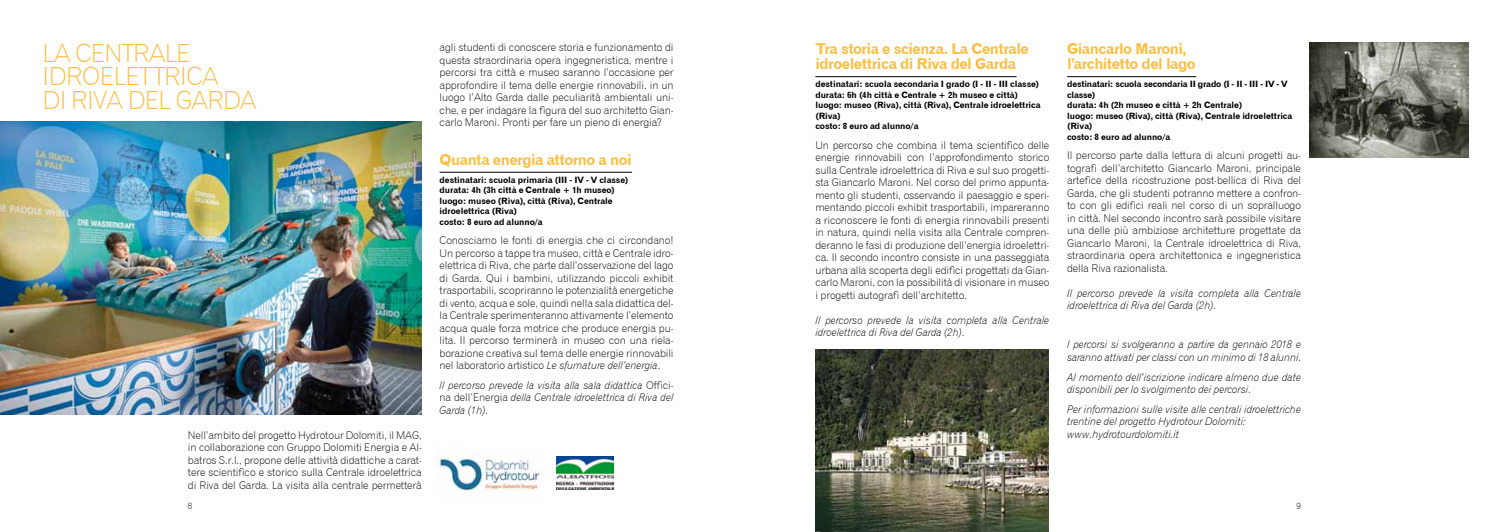
<style>
.page{position:relative;width:1489px;height:532px;background:#fff}
.page>*{position:absolute;margin:0;border:0;box-sizing:border-box;transform-origin:0 0}
.t1{font:25px/23.8px "Gothic 720 BT Light B";letter-spacing:-.03em;color:#fabf43}
.t2{font:15px/15px "Gothic 720 BT Bold B";letter-spacing:-.035em;color:#fabf43}
.t3{font:10.62px/12.5px "Gothic 720 BT Light B";letter-spacing:-.01em;color:#000;text-align:justify}
.t4{font:10.62px/12.5px "Gothic 720 BT Light Italic B";letter-spacing:-.01em;color:#000}
.t5{font:8.75px/10.5px "Gothic 720 BT Bold B";letter-spacing:-.01em;color:#000}
.t6{font:8.75px "Gothic 720 BT Light B";color:#000}
.s1{font-family:"Gothic 720 BT Light Italic B"}
.s2{font-family:"Gothic 720 BT Light B"}
</style>
<div class="page">
<hr style="left:439px;top:172px;width:193px;height:1px;background:#000">
<hr style="left:815px;top:76px;width:201px;height:1px;background:#000">
<hr style="left:1067px;top:76px;width:129px;height:1px;background:#000">
<img style="left:556px;top:456px;width:57px;height:33px">
<img style="left:815px;top:349px;width:233px;height:182px">
<img style="left:0;top:121px;width:422px;height:293px">
<img style="left:1309px;top:43px;width:158px;height:115px">
<img style="left:436px;top:448px;width:104px;height:43px">
<h1 class="t1" style="left:43px;top:41px;width:216px">LA CENTRALE<br>IDROELETTRICA<br>DI RIVA DEL GARDA</h1>
<p class="t3" style="left:188px;top:428px;width:235px">Nell’ambito del progetto Hydrotour Dolomiti, il MAG, in collaborazione con Gruppo Dolomiti Energia e Al&shy;batros S.r.l., propone delle attività didattiche a carat&shy;tere scientifico e storico sulla Centrale idroelettrica di Riva del Garda. La visita alla centrale permetterà</p>
<p class="t3" style="left:439px;top:41px;width:235px">agli studenti di conoscere storia e funzionamento di questa straordinaria opera ingegneristica, mentre i percorsi tra città e museo saranno l’occasione per approfondire il tema delle energie rinnovabili, in un luogo l’Alto Garda dalle peculiarità ambientali uni&shy;che, e per indagare la figura del suo architetto Gian&shy;carlo Maroni. Pronti per fare un pieno di energia?</p>
<h2 class="t2" style="left:439px;top:152px;width:193px">Quanta energia attorno a noi</h2>
<p class="t5" style="left:439px;top:174px;width:190px">destinatari: scuola primaria (III - IV - V classe) durata: 4h (3h città e Centrale + 1h museo) luogo: museo (Riva), città (Riva), Centrale idroelettrica (Riva)<br>costo: 8 euro ad alunno/a</p>
<p class="t3" style="left:439px;top:234px;width:235px">Conosciamo le fonti di energia che ci circondano!<br>Un percorso a tappe tra museo, città e Centrale idro&shy;elettrica di Riva, che parte dall’osservazione del lago di Garda. Qui i bambini, utilizzando piccoli exhibit trasportabili, scopriranno le potenzialità energetiche di vento, acqua e sole, quindi nella sala didattica del&shy;la Centrale sperimenteranno attivamente l’elemento acqua quale forza motrice che produce energia pu&shy;lita. Il percorso terminerà in museo con una riela&shy;borazione creativa sul tema delle energie rinnovabili nel laboratorio artistico <span class="s1">Le sfumature dell’energia</span>.</p>
<p class="t4" style="left:439px;top:378px;width:235px;text-align:justify">Il percorso prevede la visita alla sala didattica <span class="s2">Offici&shy;na dell’Energia</span> della Centrale idroelettrica di Riva del Garda (1h)<span class="s2">.</span></p>
<h2 class="t2" style="left:815px;top:41px;width:215px">Tra storia e scienza. La Centrale idroelettrica di Riva del Garda</h2>
<p class="t5" style="left:815px;top:78px;width:227px">destinatari: scuola secondaria I grado (I - II - III classe) durata: 6h (4h città e Centrale + 2h museo e città) luogo: museo (Riva), città (Riva), Centrale idroelettrica (Riva)<br>costo: 8 euro ad alunno/a</p>
<p class="t3" style="left:815px;top:138px;width:235px">Un percorso che combina il tema scientifico delle energie rinnovabili con l’approfondimento storico sulla Centrale idroelettrica di Riva e sul suo progetti&shy;sta Giancarlo Maroni. Nel corso del primo appunta&shy;mento gli studenti, osservando il paesaggio e speri&shy;mentando piccoli exhibit trasportabili, impareranno a riconoscere le fonti di energia rinnovabili presenti in natura, quindi nella visita alla Centrale compren&shy;deranno le fasi di produzione dell’energia idroelettri&shy;ca. Il secondo incontro consiste in una passeggiata urbana alla scoperta degli edifici progettati da Gian&shy;carlo Maroni, con la possibilità di visionare in museo i progetti autografi dell’architetto.</p>
<p class="t4" style="left:815px;top:313px;width:235px">Il percorso prevede la visita completa alla Centrale idroelettrica di Riva del Garda (2h)<span class="s2">.</span></p>
<h2 class="t2" style="left:1067px;top:41px;width:130px">Giancarlo Maroni, l’architetto del lago</h2>
<p class="t5" style="left:1067px;top:78px;width:227px">destinatari: scuola secondaria II grado (I - II - III - IV - V classe)<br>durata: 4h (2h museo e città + 2h Centrale)<br>luogo: museo (Riva), città (Riva), Centrale idroelettrica (Riva)<br>costo: 8 euro ad alunno/a</p>
<p class="t3" style="left:1067px;top:149px;width:235px">Il percorso parte dalla lettura di alcuni progetti au&shy;tografi dell’architetto Giancarlo Maroni, principale artefice della ricostruzione post-bellica di Riva del Garda, che gli studenti potranno mettere a confron&shy;to con gli edifici reali nel corso di un sopralluogo in città. Nel secondo incontro sarà possibile visitare una delle più ambiziose architetture progettate da Giancarlo Maroni, la Centrale idroelettrica di Riva, straordinaria opera architettonica e ingegneristica della Riva razionalista.</p>
<p class="t4" style="left:1067px;top:286px;width:235px">Il percorso prevede la visita completa alla Centrale idroelettrica di Riva del Garda (2h)<span class="s2">.</span></p>
<p class="t4" style="left:1067px;top:338px;width:235px">I percorsi si svolgeranno a partire da gennaio 2018 e saranno attivati per classi con un minimo di 18 alunni<span class="s2">.</span></p>
<p class="t4" style="left:1067px;top:370px;width:235px">Al momento dell’iscrizione indicare almeno due date disponibili per lo svolgimento dei percorsi<span class="s2">.</span></p>
<p class="t4" style="left:1067px;top:402px;width:235px">Per informazioni sulle visite alle centrali idroelettriche trentine del progetto Hydrotour Dolomiti: www.hydrotourdolomiti.it</p>
<p class="t6" style="left:188px;top:500px;width:6px">8</p>
<p class="t6" style="left:1296px;top:500px;width:6px">9</p>
</div>
